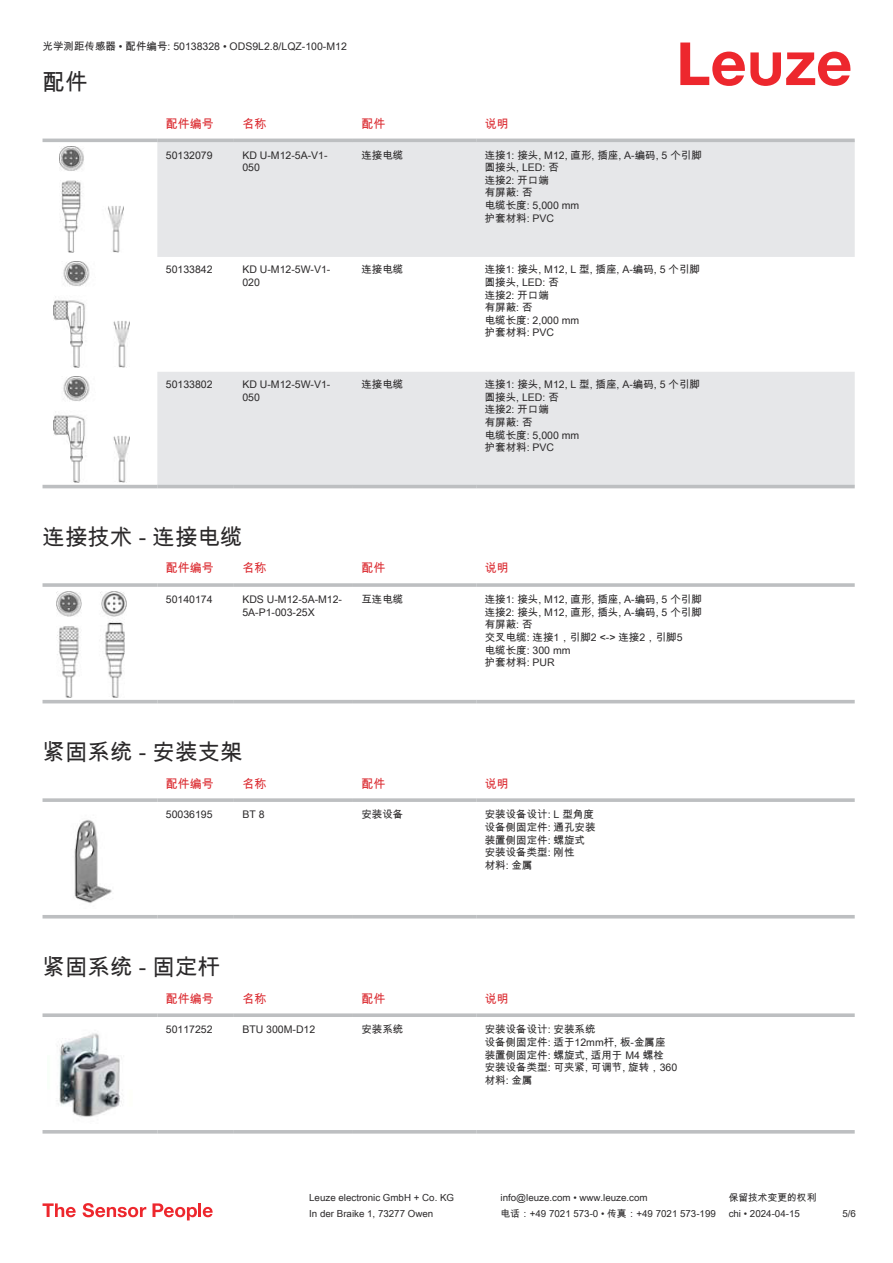
<style>
.page{position:relative;width:893px;height:1263px;background:#fff}
.page>*{position:absolute;margin:0;border:0;box-sizing:border-box;transform-origin:0 0}
.t1{font:22.5px "Arial Unicode MS";color:#2b292a}
.t2{font:12px "Arial Unicode MS";color:#db2a30}
.t3{font:10.5px/12.6px "Arial Unicode MS";color:#2b292a}
.t4{font:9.75px "Arial Unicode MS";color:#2b292a}
</style>
<div class="page">
<svg style="left:680px;top:43px;width:170px;height:43px"></svg>
<svg style="left:43px;top:138px;width:812px;height:351px"></svg>
<svg style="left:157px;top:142px;width:698px;height:343px;fill:#e6e7e9"></svg>
<hr style="left:43px;top:139px;width:114px;height:3px;background:#bdbfc1">
<hr style="left:157px;top:139px;width:77px;height:3px;background:#bdbfc1">
<hr style="left:234px;top:139px;width:119px;height:3px;background:#bdbfc1">
<hr style="left:353px;top:139px;width:123px;height:3px;background:#bdbfc1">
<hr style="left:476px;top:139px;width:379px;height:3px;background:#bdbfc1">
<hr style="left:43px;top:485px;width:114px;height:3px;background:#bdbfc1">
<hr style="left:157px;top:485px;width:77px;height:3px;background:#bdbfc1">
<hr style="left:234px;top:485px;width:119px;height:3px;background:#bdbfc1">
<hr style="left:353px;top:485px;width:123px;height:3px;background:#bdbfc1">
<hr style="left:476px;top:485px;width:379px;height:3px;background:#bdbfc1">
<img style="left:59px;top:146px;width:65px;height:107px">
<img style="left:53px;top:261px;width:77px;height:106px">
<img style="left:53px;top:376px;width:77px;height:106px">
<svg style="left:43px;top:599px;width:812px;height:105px"></svg>
<svg style="left:43px;top:583px;width:114px;height:4px"></svg>
<hr style="left:157px;top:583px;width:77px;height:4px;background:#c7c8ca">
<hr style="left:234px;top:583px;width:119px;height:4px;background:#bdbfc1">
<svg style="left:353px;top:583px;width:123px;height:4px"></svg>
<hr style="left:476px;top:583px;width:379px;height:4px;background:#c7c8ca">
<hr style="left:43px;top:700px;width:114px;height:3px;background:#bdbfc1">
<hr style="left:157px;top:700px;width:77px;height:3px;background:#bdbfc1">
<hr style="left:234px;top:700px;width:119px;height:3px;background:#bdbfc1">
<hr style="left:353px;top:700px;width:123px;height:3px;background:#bdbfc1">
<hr style="left:476px;top:700px;width:379px;height:3px;background:#bdbfc1">
<img style="left:56px;top:591px;width:70px;height:106px">
<svg style="left:43px;top:918px;width:812px;height:1px"></svg>
<svg style="left:43px;top:798px;width:114px;height:4px"></svg>
<svg style="left:157px;top:798px;width:77px;height:4px"></svg>
<svg style="left:234px;top:798px;width:119px;height:4px"></svg>
<svg style="left:353px;top:798px;width:123px;height:4px"></svg>
<svg style="left:476px;top:798px;width:379px;height:4px;background:#c3c5c7"></svg>
<hr style="left:43px;top:915px;width:114px;height:3px;background:#bdbfc1">
<hr style="left:157px;top:915px;width:77px;height:3px;background:#bdbfc1">
<hr style="left:234px;top:915px;width:119px;height:3px;background:#bdbfc1">
<hr style="left:353px;top:915px;width:123px;height:3px;background:#bdbfc1">
<hr style="left:476px;top:915px;width:379px;height:3px;background:#bdbfc1">
<img style="left:74px;top:820px;width:38px;height:83px">
<svg style="left:43px;top:1133px;width:812px;height:1px"></svg>
<svg style="left:43px;top:1013px;width:114px;height:4px"></svg>
<svg style="left:157px;top:1013px;width:77px;height:4px"></svg>
<svg style="left:234px;top:1013px;width:119px;height:4px"></svg>
<svg style="left:353px;top:1013px;width:123px;height:4px"></svg>
<svg style="left:476px;top:1013px;width:379px;height:4px;background:#c4c5c7"></svg>
<hr style="left:43px;top:1130px;width:114px;height:3px;background:#bdbfc1">
<hr style="left:157px;top:1130px;width:77px;height:3px;background:#bdbfc1">
<hr style="left:234px;top:1130px;width:119px;height:3px;background:#bdbfc1">
<hr style="left:353px;top:1130px;width:123px;height:3px;background:#bdbfc1">
<hr style="left:476px;top:1130px;width:379px;height:3px;background:#bdbfc1">
<img style="left:57px;top:1033px;width:65px;height:84px">
<svg style="left:43px;top:1203px;width:33px;height:14px"></svg>
<svg style="left:83px;top:1203px;width:63px;height:14px"></svg>
<svg style="left:153px;top:1203px;width:44px;height:17px"></svg>
<hr style="left:198px;top:1203px;width:3px;height:14px;background:#ed272d">
<svg style="left:203px;top:1207px;width:10px;height:10px"></svg>
<p class="t3" style="left:43px;top:40px;width:306px">光学测距传感器 • 配件编号: 50138328 • ODS9L2.8/LQZ-100-M12</p>
<h1 class="t1" style="left:43px;top:66px;width:46px">配件</h1>
<p class="t2" style="left:166px;top:115px;width:49px">配件编号</p>
<p class="t2" style="left:242px;top:115px;width:25px">名称</p>
<p class="t2" style="left:361px;top:115px;width:25px">配件</p>
<p class="t2" style="left:485px;top:115px;width:25px">说明</p>
<p class="t3" style="left:166px;top:148px;width:48px">50132079</p>
<p class="t3" style="left:242px;top:148px;width:87px">KD U-M12-5A-V1-<br>050</p>
<p class="t3" style="left:361px;top:148px;width:43px">连接电缆</p>
<p class="t3" style="left:485px;top:148px;width:219px">连接1: 接头, M12, 直形, 插座, A-编码, 5 个引脚圆接头, LED: 否<br>连接2: 开口端<br>有屏蔽: 否<br>电缆长度: 5,000 mm<br>护套材料: PVC</p>
<p class="t3" style="left:166px;top:263px;width:48px">50133842</p>
<p class="t3" style="left:242px;top:263px;width:90px">KD U-M12-5W-V1-<br>020</p>
<p class="t3" style="left:361px;top:263px;width:43px">连接电缆</p>
<p class="t3" style="left:485px;top:263px;width:217px">连接1: 接头, M12, L 型, 插座, A-编码, 5 个引脚圆接头, LED: 否<br>连接2: 开口端<br>有屏蔽: 否<br>电缆长度: 2,000 mm<br>护套材料: PVC</p>
<p class="t3" style="left:166px;top:378px;width:48px">50133802</p>
<p class="t3" style="left:242px;top:378px;width:90px">KD U-M12-5W-V1-<br>050</p>
<p class="t3" style="left:361px;top:378px;width:43px">连接电缆</p>
<p class="t3" style="left:485px;top:378px;width:217px">连接1: 接头, M12, L 型, 插座, A-编码, 5 个引脚圆接头, LED: 否<br>连接2: 开口端<br>有屏蔽: 否<br>电缆长度: 5,000 mm<br>护套材料: PVC</p>
<h1 class="t1" style="left:43px;top:521px;width:202px">连接技术 - 连接电缆</h1>
<p class="t2" style="left:166px;top:559px;width:49px">配件编号</p>
<p class="t2" style="left:242px;top:559px;width:25px">名称</p>
<p class="t2" style="left:361px;top:559px;width:25px">配件</p>
<p class="t2" style="left:485px;top:559px;width:25px">说明</p>
<p class="t3" style="left:166px;top:593px;width:48px">50140174</p>
<p class="t3" style="left:242px;top:593px;width:101px">KDS U-M12-5A-M12-<br>5A-P1-003-25X</p>
<p class="t3" style="left:361px;top:593px;width:43px">互连电缆</p>
<p class="t3" style="left:485px;top:593px;width:219px">连接1: 接头, M12, 直形, 插座, A-编码, 5 个引脚连接2: 接头, M12, 直形, 插头, A-编码, 5 个引脚有屏蔽: 否<br>交叉电缆: 连接1，引脚2 &lt;-&gt; 连接2，引脚5<br>电缆长度: 300 mm<br>护套材料: PUR</p>
<h1 class="t1" style="left:43px;top:736px;width:202px">紧固系统 - 安装支架</h1>
<p class="t2" style="left:166px;top:774px;width:49px">配件编号</p>
<p class="t2" style="left:242px;top:774px;width:25px">名称</p>
<p class="t2" style="left:361px;top:774px;width:25px">配件</p>
<p class="t2" style="left:485px;top:774px;width:25px">说明</p>
<p class="t3" style="left:166px;top:808px;width:48px">50036195</p>
<p class="t3" style="left:242px;top:808px;width:24px">BT 8</p>
<p class="t3" style="left:361px;top:808px;width:43px">安装设备</p>
<p class="t3" style="left:485px;top:808px;width:112px">安装设备设计: L 型角度设备侧固定件: 通孔安装装置侧固定件: 螺旋式安装设备类型: 刚性<br>材料: 金属</p>
<h1 class="t1" style="left:43px;top:951px;width:179px">紧固系统 - 固定杆</h1>
<p class="t2" style="left:166px;top:990px;width:49px">配件编号</p>
<p class="t2" style="left:242px;top:990px;width:25px">名称</p>
<p class="t2" style="left:361px;top:990px;width:25px">配件</p>
<p class="t2" style="left:485px;top:990px;width:25px">说明</p>
<p class="t3" style="left:166px;top:1023px;width:48px">50117252</p>
<p class="t3" style="left:242px;top:1023px;width:74px">BTU 300M-D12</p>
<p class="t3" style="left:361px;top:1023px;width:43px">安装系统</p>
<p class="t3" style="left:485px;top:1023px;width:194px">安装设备设计: 安装系统<br>设备侧固定件: 适于12mm杆, 板-金属座装置侧固定件: 螺旋式, 适用于 M4 螺栓<br>安装设备类型: 可夹紧, 可调节, 旋转，360材料: 金属</p>
<p class="t4" style="left:309px;top:1191px;width:146px">Leuze electronic GmbH + Co. KG</p>
<p class="t4" style="left:501px;top:1191px;width:149px">info@leuze.com • www.leuze.com</p>
<p class="t4" style="left:729px;top:1191px;width:89px">保留技术变更的权利</p>
<p class="t4" style="left:309px;top:1206px;width:126px">In der Braike 1, 73277 Owen</p>
<p class="t4" style="left:501px;top:1206px;width:217px">电话：+49 7021 573-0 • 传真：+49 7021 573-199</p>
<p class="t4" style="left:729px;top:1206px;width:73px">chi • 2024-04-15</p>
<p class="t4" style="left:842px;top:1206px;width:15px">5/6</p>
</div>
